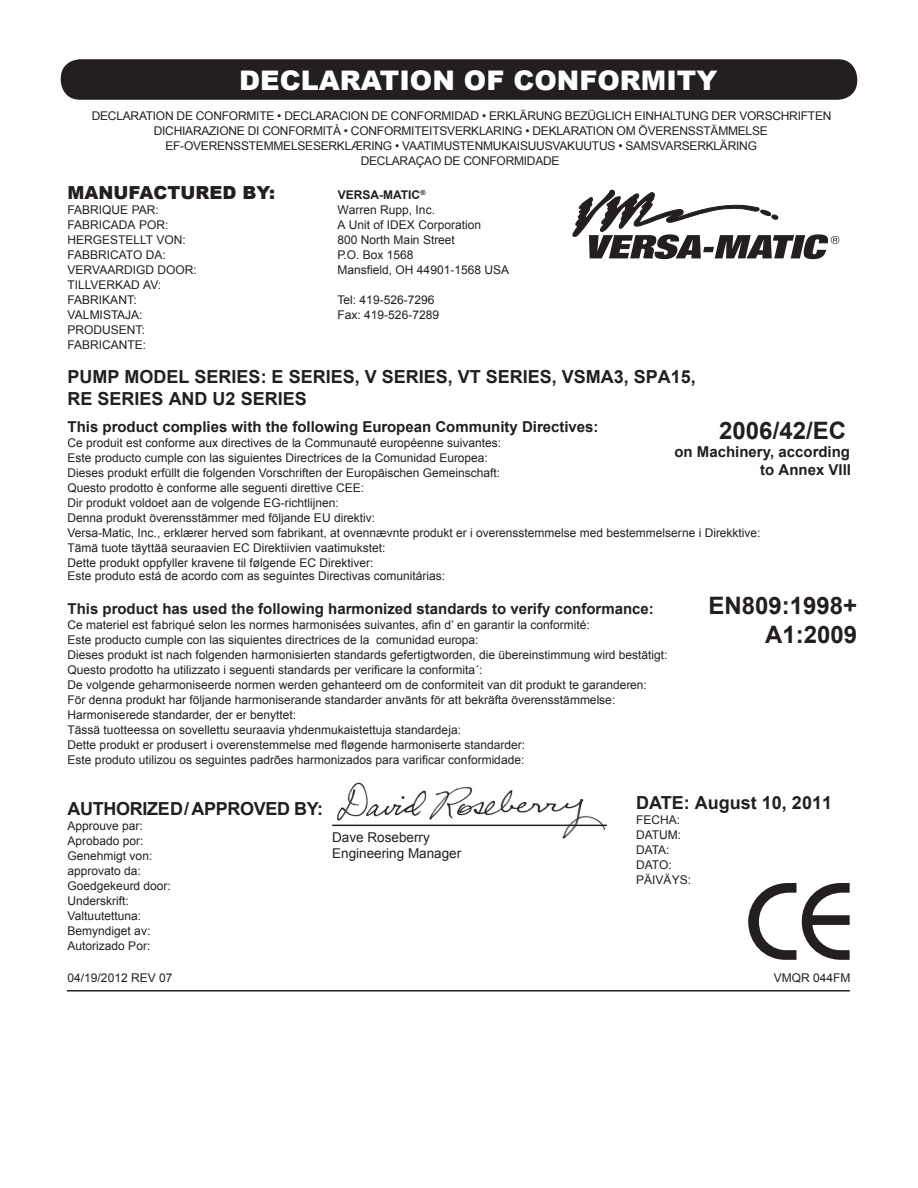
<style>
.page{position:relative;width:918px;height:1188px;background:#fff}
.page>*{position:absolute;margin:0;border:0;box-sizing:border-box;transform-origin:0 0}
.t1{font:900 27px "Arial";color:#fff}
.t2{font:700 24px/28.8px "Arial";color:#231f20;text-align:right}
.t3{font:700 18px/21.6px "Arial";color:#231f20}
.t4{font:700 18px "Arial";letter-spacing:-.02em;color:#231f20}
.t5{font:900 18px "Arial";color:#231f20}
.t6{font:700 15px/18px "Arial";color:#231f20;text-align:right}
.t7{font:13.5px/16.5px "Arial";color:#231f20}
.t8{font:12px/15px "Arial";color:#231f20}
.t9{font:12px/15px "Arial";letter-spacing:-.02em;color:#231f20;text-align:center}
.s1{font-weight:700}
</style>
<div class="page">
<div style="left:61px;top:59px;width:796px;height:41px;background:#231f20;border-radius:20px"></div>
<hr style="left:67px;top:990px;width:783px;height:2px;background:#231f20">
<svg style="left:748px;top:883px;width:102px;height:77px"></svg>
<img style="left:332px;top:782px;width:275px;height:57px">
<hr style="left:332px;top:825px;width:275px;height:1px;background:#231f20">
<svg style="left:572px;top:189px;width:267px;height:71px"></svg>
<h1 class="t1" style="left:239px;top:61px;width:480px">DECLARATION OF CONFORMITY</h1>
<p class="t9" style="left:92px;top:109px;width:741px">DECLARATION DE CONFORMITE • DECLARACION DE CONFORMIDAD • ERKLÄRUNG BEZÜGLICH EINHALTUNG DER VORSCHRIFTEN DICHIARAZIONE DI CONFORMITÀ • CONFORMITEITSVERKLARING • DEKLARATION OM ÖVERENSSTÄMMELSE EF-OVERENSSTEMMELSESERKLÆRING • VAATIMUSTENMUKAISUUSVAKUUTUS • SAMSVARSERKLÄRING<br>DECLARAÇAO DE CONFORMIDADE</p>
<p class="t8" style="left:338px;top:188px;width:173px"><span class="s1">VERSA-MATIC</span><sup>®<br></sup>Warren Rupp, Inc.<br>A Unit of IDEX Corporation<br>800 North Main Street<br>P.O. Box 1568<br>Mansfield, OH 44901-1568 USA</p>
<p class="t8" style="left:338px;top:293px;width:103px">Tel: 419-526-7296<br>Fax: 419-526-7289</p>
<h3 class="t5" style="left:68px;top:180px;width:209px">MANUFACTURED BY:</h3>
<p class="t8" style="left:68px;top:203px;width:131px">FABRIQUE PAR:<br>FABRICADA POR:<br>HERGESTELLT VON:<br>FABBRICATO DA:<br>VERVAARDIGD DOOR:<br>TILLVERKAD AV:<br>FABRIKANT:<br>VALMISTAJA:<br>PRODUSENT:<br>FABRICANTE:</p>
<h3 class="t3" style="left:68px;top:367px;width:630px">PUMP MODEL SERIES: E SERIES, V SERIES, VT SERIES, VSMA3, SPA15,<br>RE SERIES AND U2 SERIES</h3>
<p class="t6" style="left:68px;top:418px;width:532px">This product complies with the following European Community Directives:</p>
<p class="t8" style="left:68px;top:435px;width:695px">Ce produit est conforme aux directives de la Communauté européenne suivantes:<br>Este producto cumple con las siguientes Directrices de la Comunidad Europea:<br>Dieses produkt erfüllt die folgenden Vorschriften der Europäischen Gemeinschaft:<br>Questo prodotto è conforme alle seguenti direttive CEE:<br>Dir produkt voldoet aan de volgende EG-richtlijnen:<br>Denna produkt överensstämmer med följande EU direktiv:<br>Versa-Matic, Inc., erklærer herved som fabrikant, at ovennævnte produkt er i overensstemmelse med bestemmelserne i Direkktive:<br>Tämä tuote täyttää seuraavien EC Direktiivien vaatimukstet:<br>Dette produkt oppfyller kravene til følgende EC Direktiver:</p>
<p class="t8" style="left:68px;top:569px;width:379px">Este produto está de acordo com as seguintes Directivas comunitárias:</p>
<h2 class="t2" style="left:719px;top:417px;width:128px">2006/42/EC</h2>
<p class="t6" style="left:674px;top:444px;width:178px">on Machinery, according to Annex VIII</p>
<p class="t6" style="left:68px;top:600px;width:588px">This product has used the following harmonized standards to verify conformance:</p>
<h2 class="t2" style="left:708px;top:592px;width:150px">EN809:1998+<br>A1:2009</h2>
<p class="t8" style="left:68px;top:618px;width:601px">Ce materiel est fabriqué selon les normes harmonisées suivantes, afin d’ en garantir la conformité:<br>Este producto cumple con las siquientes directrices de la comunidad europa:<br>Dieses produkt ist nach folgenden harmonisierten standards gefertigtworden, die übereinstimmung wird bestätigt:<br>Questo prodotto ha utilizzato i seguenti standards per verificare la conformita´:<br>De volgende geharmoniseerde normen werden gehanteerd om de conformiteit van dit produkt te garanderen:<br>För denna produkt har följande harmoniserande standarder använts för att bekräfta överensstämmelse:<br>Harmoniserede standarder, der er benyttet:<br>Tässä tuotteessa on sovellettu seuraavia yhdenmukaistettuja standardeja:<br>Dette produkt er produsert i overenstemmelse med fløgende harmoniserte standarder:<br>Este produto utilizou os seguintes padrões harmonizados para varificar conformidade:</p>
<h3 class="t3" style="left:636px;top:792px;width:197px">DATE: August 10, 2011</h3>
<p class="t8" style="left:636px;top:812px;width:56px">FECHA:<br>DATUM:<br>DATA:<br>DATO:<br>PÄIVÄYS:</p>
<h3 class="t4" style="left:68px;top:796px;width:257px">AUTHORIZED/APPROVED BY:</h3>
<p class="t8" style="left:68px;top:818px;width:105px">Approuve par:<br>Aprobado por:<br>Genehmigt von: approvato da:<br>Goedgekeurd door:<br>Underskrift:<br>Valtuutettuna:<br>Bemyndiget av:<br>Autorizado Por:</p>
<p class="t8" style="left:68px;top:971px;width:106px">04/19/2012 REV 07</p>
<p class="t8" style="left:774px;top:971px;width:78px">VMQR 044FM</p>
<p class="t7" style="left:332px;top:829px;width:131px">Dave Roseberry<br>Engineering Manager</p>
</div>
